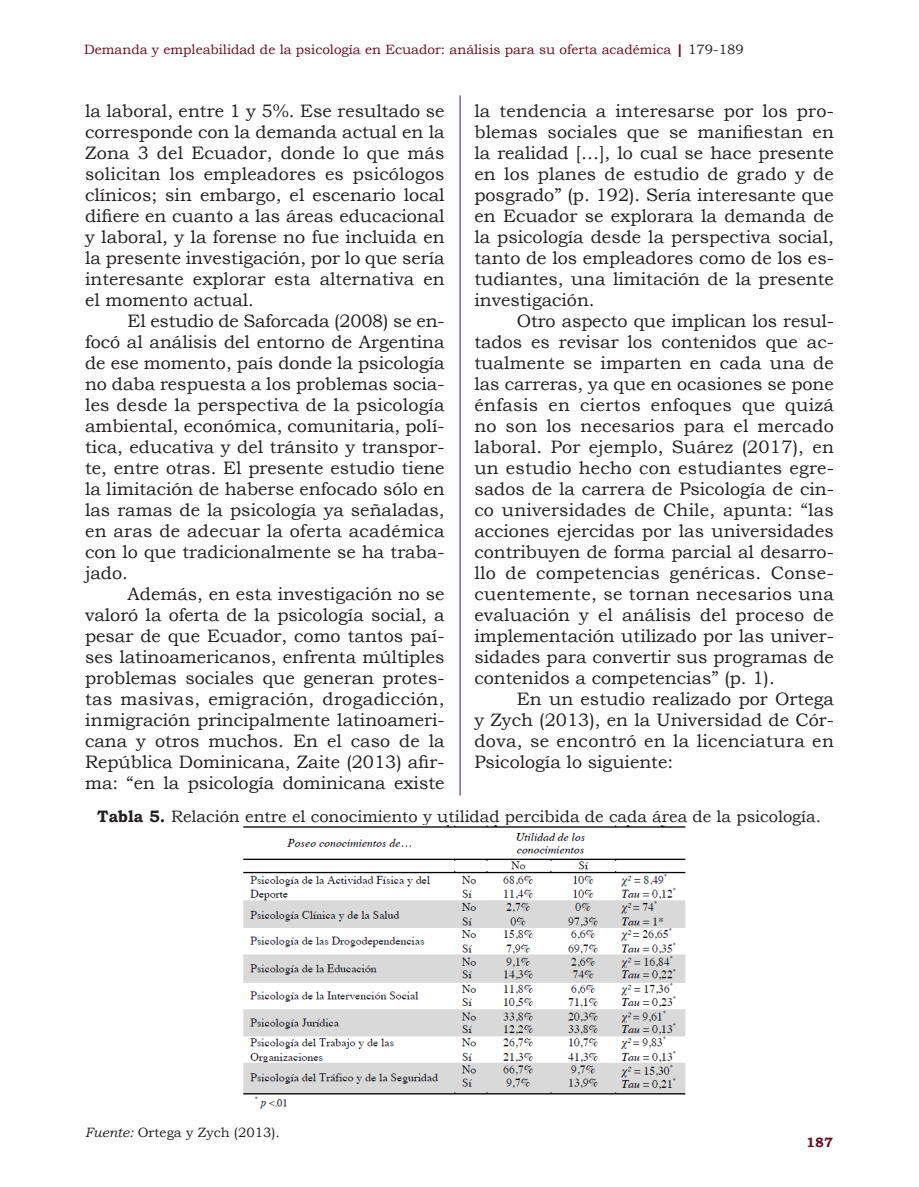
<style>
.page{position:relative;width:919px;height:1187px;background:#fff}
.page>*{position:absolute;margin:0;border:0;box-sizing:border-box;transform-origin:0 0}
.Párrafo_con_sangría{font:18px/21px "Bookman Old Style";color:#231f20;text-align:justify}
.Título_Figura{font:16.5px "Bookman Old Style";color:#231f20}
.t1{font:13.5px "Bookman Old Style";color:#660e1e}
.Pie_de_página{font:13.5px "Bookman Old Style";color:#231f20}
.t2{font:700 13.5px "Bookman Old Style";color:#660e1e}
.s1{font-weight:700}
.s2{color:#231f20}
.s3{font-style:italic}
</style>
<div class="page">
<hr style="left:459px;top:95px;width:1px;height:700px;background:#660e1e">
<img style="left:243px;top:825px;width:442px;height:284px">
<p class="t1" style="left:84px;top:40px;width:661px">Demanda y empleabilidad de la psicología en Ecuador: análisis para su oferta académica <span class="s1">|</span> <span class="s2">179-189</span></p>
<p class="Párrafo_con_sangría" style="left:85px;top:100px;width:361px">la laboral, entre 1 y 5%. Ese resultado se corresponde con la demanda actual en la Zona 3 del Ecuador, donde lo que más solicitan los empleadores es psicólogos clínicos; sin embargo, el escenario local difiere en cuanto a las áreas educacional y laboral, y la forense no fue incluida en la presente investigación, por lo que sería interesante explorar esta alternativa en el momento actual.</p>
<p class="Párrafo_con_sangría" style="left:85px;top:310px;width:361px;text-indent:43px">El estudio de Saforcada (2008) se en&shy;focó al análisis del entorno de Argentina de ese momento, país donde la psicología no daba respuesta a los problemas socia&shy;les desde la perspectiva de la psicología ambiental, económica, comunitaria, polí&shy;tica, educativa y del tránsito y transpor&shy;te, entre otras. El presente estudio tiene la limitación de haberse enfocado sólo en las ramas de la psicología ya señaladas, en aras de adecuar la oferta académica con lo que tradicionalmente se ha traba&shy;jado.</p>
<p class="Párrafo_con_sangría" style="left:85px;top:583px;width:361px;text-indent:43px">Además, en esta investigación no se valoró la oferta de la psicología social, a pesar de que Ecuador, como tantos paí&shy;ses latinoamericanos, enfrenta múltiples problemas sociales que generan protes&shy;tas masivas, emigración, drogadicción, inmigración principalmente latinoameri&shy;cana y otros muchos. En el caso de la República Dominicana, Zaite (2013) afir&shy;ma: “en la psicología dominicana existe</p>
<p class="Párrafo_con_sangría" style="left:474px;top:100px;width:361px">la tendencia a interesarse por los pro&shy;blemas sociales que se manifiestan en la realidad […], lo cual se hace presente en los planes de estudio de grado y de posgrado” (p. 192). Sería interesante que en Ecuador se explorara la demanda de la psicología desde la perspectiva social, tanto de los empleadores como de los es&shy;tudiantes, una limitación de la presente investigación.</p>
<p class="Párrafo_con_sangría" style="left:474px;top:310px;width:361px;text-indent:43px">Otro aspecto que implican los resul&shy;tados es revisar los contenidos que ac&shy;tualmente se imparten en cada una de las carreras, ya que en ocasiones se pone énfasis en ciertos enfoques que quizá no son los necesarios para el mercado laboral. Por ejemplo, Suárez (2017), en un estudio hecho con estudiantes egre&shy;sados de la carrera de Psicología de cin&shy;co universidades de Chile, apunta: “las acciones ejercidas por las universidades contribuyen de forma parcial al desarro&shy;llo de competencias genéricas. Conse&shy;cuentemente, se tornan necesarios una evaluación y el análisis del proceso de implementación utilizado por las univer&shy;sidades para convertir sus programas de contenidos a competencias” (p. 1).</p>
<p class="Párrafo_con_sangría" style="left:474px;top:688px;width:361px;text-indent:43px">En un estudio realizado por Ortega y Zych (2013), en la Universidad de Cór&shy;dova, se encontró en la licenciatura en Psicología lo siguiente:</p>
<p class="Título_Figura" style="left:97px;top:805px;width:725px"><span class="s1">Tabla 5.</span> Relación entre el conocimiento y utilidad percibida de cada área de la psicología.</p>
<p class="Pie_de_página" style="left:85px;top:1123px;width:196px"><span class="s3">Fuente:</span> Ortega y Zych (2013).</p>
<p class="t2" style="left:806px;top:1132px;width:28px">187</p>
</div>
